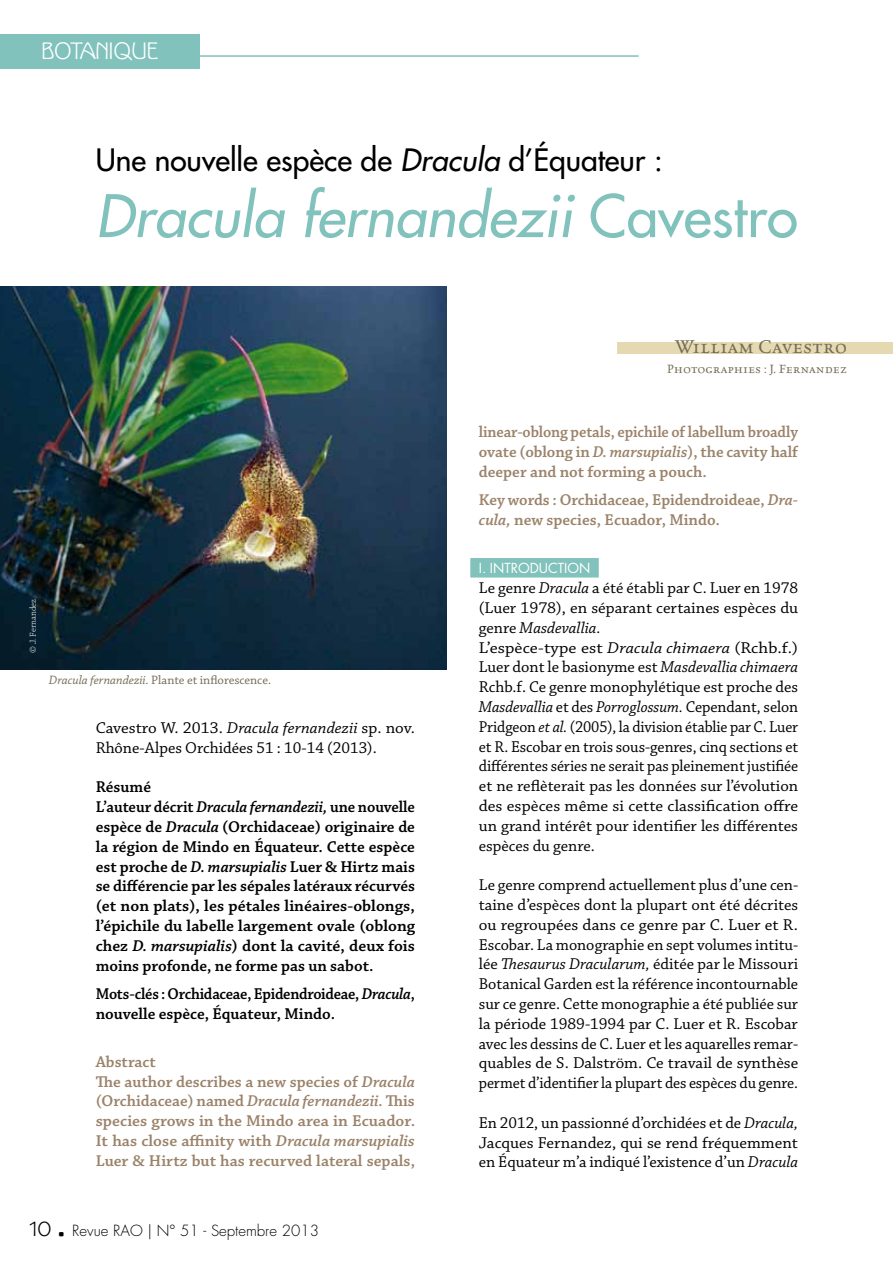
<style>
.page{position:relative;width:893px;height:1263px;background:#fff}
.page>*{position:absolute;margin:0;border:0;box-sizing:border-box;transform-origin:0 0}
.t1{font:italic 57px "Futura";color:#81c2bc}
.t2{font:30px "Futura";color:#000}
.t3{font:21px "Celestia Antiqua SC";color:#746b54}
.t4{font:21px "Kolo LP";color:#fff}
.t5{font:18px "Kolo LP";color:#000}
.t6{font:16.5px/19.8px "Chaparral Pro";color:#000}
.t7{font:600 16.5px/19.8px "Chaparral Pro";color:#000}
.t8{font:600 16.5px/19.8px "Chaparral Pro";color:#9b836a}
.t9{font:600 16.5px/19.8px "Chaparral Pro";color:#9b836a;text-align:justify;scale:.95 1}
.t10{font:600 16.5px/19.8px "Chaparral Pro";color:#000;scale:.95 1}
.t11{font:300 15px "Futura";color:#000}
.t12{font:13.5px "Celestia Antiqua SC";color:#746b54}
.t13{font:13.5px "Futura";color:#fff}
.t14{font:12.75px "Chaparral Pro";color:#746b54}
.t15{font:300 9px "Chaparral Pro";color:#fff}
.s1{font-style:italic}
.s2{font-style:normal}
.s3{font-family:"Kolo LP";font-weight:400;font-size:18px}
</style>
<div class="page">
<div style="left:0;top:34px;width:200px;height:34px;background:#81c2bc"></div>
<hr style="left:164px;top:55px;width:475px;height:2px;background:#81c2bc">
<div style="left:617px;top:343px;width:276px;height:11px;background:#e4d9b0"></div>
<div style="left:470px;top:558px;width:129px;height:19px;background:#81c2bc"></div>
<img style="left:0;top:287px;width:446px;height:383px">
<p class="t4" style="left:41px;top:37px;width:118px">BOTANIQUE</p>
<h2 class="t2" style="left:96px;top:141px;width:569px">Une nouvelle espèce de <span class="s1">Dracula</span> d’Équateur :</h2>
<h1 class="t1" style="left:96px;top:180px;width:704px">Dracula fernandezii <span class="s2">Cavestro</span></h1>
<p class="t15" style="left:28px;top:653px;width:56px;rotate:-90deg">© J. Fernandez</p>
<p class="t14" style="left:49px;top:672px;width:224px"><span class="s1">Dracula fernandezii.</span> Plante et inflorescence.</p>
<p class="t6" style="left:96px;top:718px;width:321px">Cavestro W. 2013. <span class="s1">Dracula fernandezii</span> sp. nov.<br>Rhône-Alpes Orchidées 51 : 10-14 (2013).</p>
<p class="t7" style="left:96px;top:778px;width:321px">Résumé<br>L’auteur décrit <span class="s1">Dracula fernandezii,</span> une nouvelle espèce de <span class="s1">Dracula</span> (Orchidaceae) originaire de la région de Mindo en Équateur. Cette espèce est proche de <span class="s1">D. marsupialis</span> Luer &amp; Hirtz mais se différencie par les sépales latéraux récurvés (et non plats), les pétales linéaires-oblongs, l’épichile du labelle largement ovale (oblong chez <span class="s1">D. marsupialis</span>) dont la cavité, deux fois moins profonde, ne forme pas un sabot.</p>
<p class="t10" style="left:96px;top:984px;width:337px">Mots-clés : Orchidaceae, Epidendroideae, <span class="s1">Dracula</span>, nouvelle espèce, Équateur, Mindo.</p>
<p class="t8" style="left:96px;top:1052px;width:321px">Abstract<br>The author describes a new species of <span class="s1">Dracula </span>(Orchidaceae) named <span class="s1">Dracula fernandezii.</span> This species grows in the Mindo area in Ecuador.<br>It has close affinity with <span class="s1">Dracula marsupialis </span>Luer &amp; Hirtz but has recurved lateral sepals,</p>
<p class="t11" style="left:30px;top:1221px;width:291px"><span class="s3">10</span> Revue RAO | N° 51 - Septembre 2013</p>
<p class="t5" style="left:58px;top:1223px;width:9px">•</p>
<p class="t3" style="left:675px;top:335px;width:174px">William Cavestro</p>
<p class="t12" style="left:667px;top:362px;width:182px">Photographies : J. Fernandez</p>
<p class="t9" style="left:479px;top:423px;width:338px">linear-oblong petals, epichile of labellum broadly ovate (oblong in <span class="s1">D. marsupialis</span>), the cavity half deeper and not forming a pouch.</p>
<p class="t8" style="left:479px;top:491px;width:321px">Key words : Orchidaceae, Epidendroideae, <span class="s1">Dra&shy;cula,</span> new species, Ecuador, Mindo.</p>
<p class="t13" style="left:479px;top:560px;width:113px">I. INTRODUCTION</p>
<p class="t6" style="left:479px;top:579px;width:321px">Le genre <span class="s1">Dracula</span> a été établi par C. Luer en 1978 (Luer 1978), en séparant certaines espèces du genre <span class="s1">Masdevallia.<br></span>L’espèce-type est <span class="s1">Dracula chimaera</span> (Rchb.f.)<br>Luer dont le basionyme est <span class="s1">Masdevallia chimaera </span>Rchb.f. Ce genre monophylétique est proche des <span class="s1">Masdevallia</span> et des <span class="s1">Porroglossum.</span> Cependant, selon Pridgeon <span class="s1">et al.</span> (2005), la division établie par C. Luer et R. Escobar en trois sous-genres, cinq sections et différentes séries ne serait pas pleinement justifiée et ne reflèterait pas les données sur l’évolution des espèces même si cette classification offre un grand intérêt pour identifier les différentes espèces du genre.</p>
<p class="t6" style="left:479px;top:876px;width:321px;text-align:justify">Le genre comprend actuellement plus d’une cen&shy;taine d’espèces dont la plupart ont été décrites ou regroupées dans ce genre par C. Luer et R.<br>Escobar. La monographie en sept volumes intitu&shy;lée <span class="s1">Thesaurus Dracularum,</span> éditée par le Missouri Botanical Garden est la référence incontournable sur ce genre. Cette monographie a été publiée sur la période 1989-1994 par C. Luer et R. Escobar avec les dessins de C. Luer et les aquarelles remar&shy;quables de S. Dalström. Ce travail de synthèse permet d’identifier la plupart des espèces du genre.</p>
<p class="t6" style="left:479px;top:1113px;width:321px;text-align:justify">En 2012, un passionné d’orchidées et de <span class="s1">Dracula, </span>Jacques Fernandez, qui se rend fréquemment en Équateur m’a indiqué l’existence d’un <span class="s1">Dracula</span></p>
</div>
